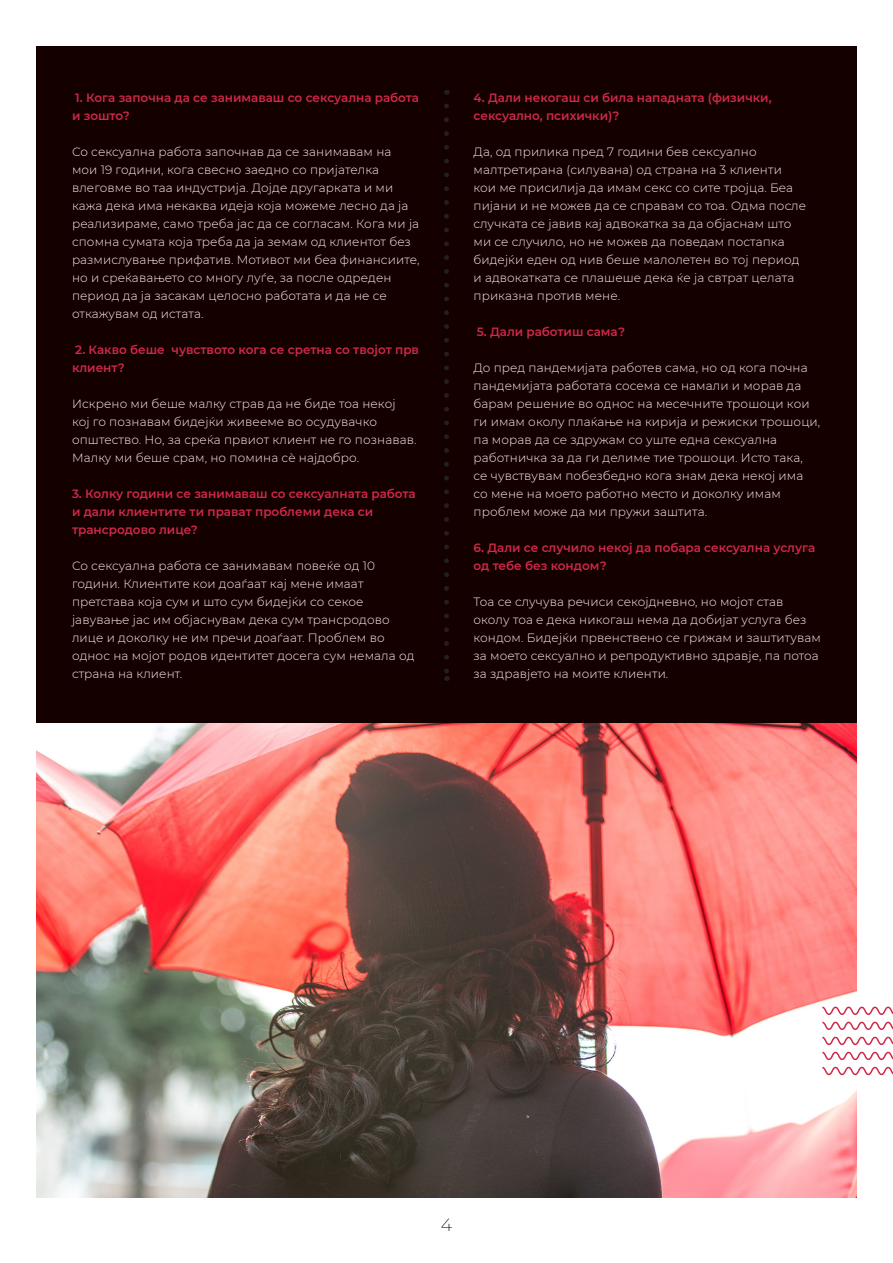
<style>
.page{position:relative;width:893px;height:1263px;background:#fff}
.page>*{position:absolute;margin:0;border:0;box-sizing:border-box;transform-origin:0 0}
.t1{font:100 18px "Montserrat";color:#1f150a}
.text{font:300 12px/18px "Montserrat";letter-spacing:.01em;color:#fdedf0}
.text-2{font:600 12px/18px "Montserrat";color:#cf2949}
</style>
<div class="page">
<div style="left:36px;top:46px;width:820px;height:1137px;background:#150000"></div>
<img style="left:36px;top:724px;width:820px;height:473px">
<svg style="left:821px;top:1006px;width:72px;height:70px"></svg>
<svg style="left:444px;top:106px;width:5px;height:575px"></svg>
<p class="text-2" style="left:72px;top:88px;width:349px">1. Кога започна да се занимаваш со сексуална работа и зошто?</p>
<p class="text" style="left:72px;top:142px;width:349px">Со сексуална работа започнав да се занимавам на мои 19 години, кога свесно заедно со пријателка влеговме во таа индустрија. Дојде другарката и ми кажа дека има некаква идеја која можеме лесно да ја реализираме, само треба јас да се согласам. Кога ми ја спомна сумата која треба да ја земам од клиентот без размислување прифатив. Мотивот ми беа финансиите, но и среќавањето со многу луѓе, за после одреден период да ја засакам целосно работата и да не се откажувам од истата.</p>
<p class="text-2" style="left:72px;top:340px;width:349px">2. Какво беше чувството кога се сретна со твојот прв клиент?</p>
<p class="text" style="left:72px;top:394px;width:346px">Искрено ми беше малку страв да не биде тоа некој<br>кој го познавам бидејќи живееме во осудувачко општество. Но, за среќа првиот клиент не го познавав.<br>Малку ми беше срам, но помина сѐ најдобро.</p>
<p class="text-2" style="left:72px;top:484px;width:345px">3. Колку години се занимаваш со сексуалната работа и дали клиентите ти прават проблеми дека си трансродово лице?</p>
<p class="text" style="left:72px;top:556px;width:344px">Со сексуална работа се занимавам повеќе од 10 години. Клиентите кои доаѓаат кај мене имаат претстава која сум и што сум бидејќи со секое јавување јас им објаснувам дека сум трансродово лице и доколку не им пречи доаѓаат. Проблем во однос на мојот родов идентитет досега сум немала од страна на клиент.</p>
<p class="text-2" style="left:473px;top:88px;width:300px">4. Дали некогаш си била нападната (физички, сексуално, психички)?</p>
<p class="text" style="left:473px;top:142px;width:334px">Да, од прилика пред 7 години бев сексуално малтретирана (силувана) од страна на 3 клиенти кои ме присилија да имам секс со сите тројца. Беа пијани и не можев да се справам со тоа. Одма после случката се јавив кај адвокатка за да објаснам што ми се случило, но не можев да поведам постапка бидејќи еден од нив беше малолетен во тој период и адвокатката се плашеше дека ќе ја свтрат целата приказна против мене.</p>
<p class="text-2" style="left:477px;top:322px;width:150px">5. Дали работиш сама?</p>
<p class="text" style="left:473px;top:358px;width:348px">До пред пандемијата работев сама, но од кога почна пандемијата работата сосема се намали и морав да барам решение во однос на месечните трошоци кои ги имам околу плаќање на кирија и режиски трошоци, па морав да се здружам со уште една сексуална работничка за да ги делиме тие трошоци. Исто така,<br>се чувствувам побезбедно кога знам дека некој има со мене на моето работно место и доколку имам проблем може да ми пружи заштита.</p>
<p class="text-2" style="left:473px;top:538px;width:343px">6. Дали се случило некој да побара сексуална услуга од тебе без кондом?</p>
<p class="text" style="left:473px;top:592px;width:349px">Тоа се случува речиси секојдневно, но мојот став околу тоа е дека никогаш нема да добијат услуга без кондом. Бидејќи првенствено се грижам и заштитувам за моето сексуално и репродуктивно здравје, па потоа за здравјето на моите клиенти.</p>
<p class="t1" style="left:441px;top:1212px;width:13px">4</p>
</div>
